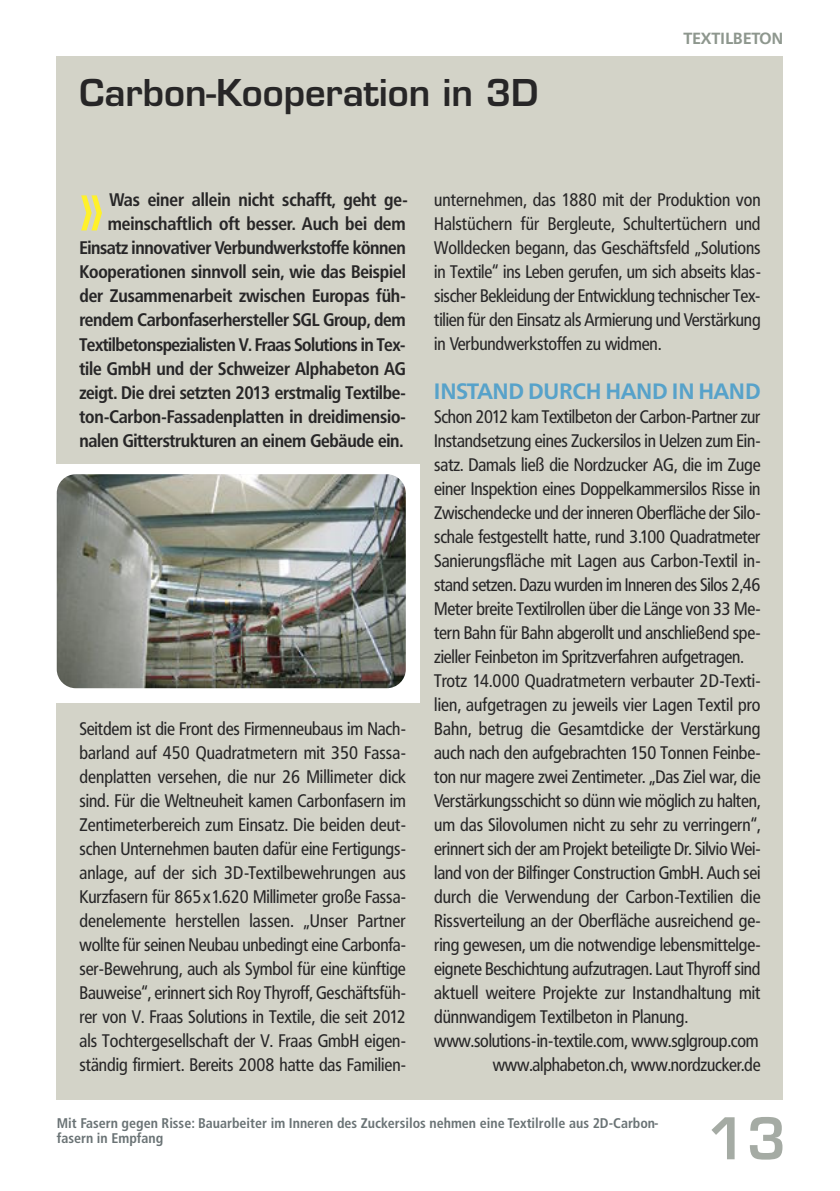
<style>
.page{position:relative;width:840px;height:1191px;background:#fff}
.page>*{position:absolute;margin:0;border:0;box-sizing:border-box;transform-origin:0 0}
.t1{font:600 56px "Eurostile";color:#a5aba4}
.t2{font:600 36px "Eurostile";color:#272627}
.t3{font:700 22px "Frutiger BQ";letter-spacing:.005em;color:#57a2ca}
.t4{font:18px/24px "Frutiger Condensed BQ";letter-spacing:-.01em;color:#272627;text-align:justify}
.t5{font:700 18px/24px "Frutiger Condensed BQ";letter-spacing:-.01em;color:#272627;text-align:right}
.t6{font:700 16px "Frutiger BQ";letter-spacing:-.005em;color:#8e978e}
.t7{font:700 condensed 14px/15.6px "Frutiger";color:#6a7375}
</style>
<div class="page">
<div style="left:57px;top:57px;width:725px;height:1043px;background:#d3d3c8"></div>
<div style="left:45px;top:464px;width:375px;height:238px;background:#fff"></div>
<img style="left:57px;top:474px;width:348px;height:214px;border-radius:19px">
<h2 class="t2" style="left:79px;top:79px;width:460px">Carbon-Kooperation in 3D</h2>
<p class="t6" style="left:683px;top:29px;width:101px">TEXTILBETON</p>
<p class="t5" style="left:79px;top:188px;width:329px">Was einer allein nicht schafft, geht ge&shy;meinschaftlich oft besser. Auch bei dem Einsatz innovativer Verbundwerkstoffe können Kooperationen sinnvoll sein, wie das Beispiel der Zusammenarbeit zwischen Europas füh&shy;rendem Carbonfaserhersteller SGL Group, dem Textilbetonspezialisten V. Fraas Solutions in Tex&shy;tile GmbH und der Schweizer Alphabeton AG zeigt. Die drei setzten 2013 erstmalig Textilbe&shy;ton-Carbon-Fassadenplatten in dreidimensio&shy;nalen Gitterstrukturen an einem Gebäude ein.</p>
<p class="t4" style="left:79px;top:716px;width:328px">Seitdem ist die Front des Firmenneubaus im Nach&shy;barland auf 450 Quadratmetern mit 350 Fassa&shy;denplatten versehen, die nur 26 Millimeter dick sind. Für die Weltneuheit kamen Carbonfasern im Zentimeterbereich zum Einsatz. Die beiden deut&shy;schen Unternehmen bauten dafür eine Fertigungs&shy;anlage, auf der sich 3D-Textilbewehrungen aus Kurzfasern für 865x1.620 Millimeter große Fassa&shy;denelemente herstellen lassen. „Unser Partner wollte für seinen Neubau unbedingt eine Carbonfa&shy;ser-Bewehrung, auch als Symbol für eine künftige Bauweise“, erinnert sich Roy Thyroff, Geschäftsfüh&shy;rer von V. Fraas Solutions in Textile, die seit 2012 als Tochtergesellschaft der V. Fraas GmbH eigen&shy;ständig firmiert. Bereits 2008 hatte das Familien-</p>
<p class="t4" style="left:434px;top:188px;width:328px">unternehmen, das 1880 mit der Produktion von Halstüchern für Bergleute, Schultertüchern und Wolldecken begann, das Geschäftsfeld „Solutions in Textile“ ins Leben gerufen, um sich abseits klas&shy;sischer Bekleidung der Entwicklung technischer Tex&shy;tilien für den Einsatz als Armierung und Verstärkung in Verbundwerkstoffen zu widmen.</p>
<p class="t3" style="left:434px;top:379px;width:327px">INSTAND DURCH HAND IN HAND</p>
<p class="t4" style="left:434px;top:404px;width:327px">Schon 2012 kam Textilbeton der Carbon-Partner zur</p>
<p class="t4" style="left:434px;top:428px;width:328px">Instandsetzung eines Zuckersilos in Uelzen zum Ein-</p>
<p class="t4" style="left:434px;top:452px;width:327px">satz. Damals ließ die Nordzucker AG, die im Zuge</p>
<p class="t4" style="left:434px;top:476px;width:328px">einer Inspektion eines Doppelkammersilos Risse in</p>
<p class="t4" style="left:434px;top:500px;width:328px">Zwischendecke und der inneren Oberfläche der Silo-</p>
<p class="t4" style="left:434px;top:524px;width:327px">schale festgestellt hatte, rund 3.100 Quadratmeter</p>
<p class="t4" style="left:434px;top:548px;width:328px">Sanierungsfläche mit Lagen aus Carbon-Textil in-</p>
<p class="t4" style="left:434px;top:572px;width:327px">stand setzen. Dazu wurden im Inneren des Silos 2,46</p>
<p class="t4" style="left:434px;top:596px;width:328px">Meter breite Textilrollen über die Länge von 33 Me-</p>
<p class="t4" style="left:434px;top:620px;width:328px">tern Bahn für Bahn abgerollt und anschließend spe-</p>
<p class="t4" style="left:434px;top:644px;width:311px">zieller Feinbeton im Spritzverfahren aufgetragen.</p>
<p class="t4" style="left:434px;top:668px;width:328px">Trotz 14.000 Quadratmetern verbauter 2D-Texti-</p>
<p class="t4" style="left:434px;top:692px;width:327px">lien, aufgetragen zu jeweils vier Lagen Textil pro</p>
<p class="t4" style="left:434px;top:716px;width:327px">Bahn, betrug die Gesamtdicke der Verstärkung</p>
<p class="t4" style="left:434px;top:740px;width:328px">auch nach den aufgebrachten 150 Tonnen Feinbe-</p>
<p class="t4" style="left:434px;top:764px;width:327px">ton nur magere zwei Zentimeter. „Das Ziel war, die</p>
<p class="t4" style="left:434px;top:788px;width:327px">Verstärkungsschicht so dünn wie möglich zu halten,</p>
<p class="t4" style="left:434px;top:812px;width:328px">um das Silovolumen nicht zu sehr zu verringern“,</p>
<p class="t4" style="left:434px;top:836px;width:328px">erinnert sich der am Projekt beteiligte Dr. Silvio Wei-</p>
<p class="t4" style="left:434px;top:860px;width:328px">land von der Bilfinger Construction GmbH. Auch sei</p>
<p class="t4" style="left:434px;top:884px;width:327px">durch die Verwendung der Carbon-Textilien die</p>
<p class="t4" style="left:434px;top:908px;width:328px">Rissverteilung an der Oberfläche ausreichend ge-</p>
<p class="t4" style="left:434px;top:932px;width:328px">ring gewesen, um die notwendige lebensmittelge-</p>
<p class="t4" style="left:434px;top:956px;width:327px">eignete Beschichtung aufzutragen. Laut Thyroff sind</p>
<p class="t4" style="left:434px;top:980px;width:327px">aktuell weitere Projekte zur Instandhaltung mit</p>
<p class="t4" style="left:434px;top:1004px;width:255px">dünnwandigem Textilbeton in Planung.</p>
<p class="t4" style="left:434px;top:1028px;width:326px">www.solutions-in-textile.com, www.sglgroup.com</p>
<p class="t4" style="left:492px;top:1052px;width:269px">www.alphabeton.ch, www.nordzucker.de</p>
<p class="t7" style="left:57px;top:1116px;width:603px">Mit Fasern gegen Risse: Bauarbeiter im Inneren des Zuckersilos nehmen eine Textilrolle aus 2D-Carbon&shy;fasern in Empfang</p>
<h1 class="t1" style="left:706px;top:1117px;width:80px">13</h1>
</div>
